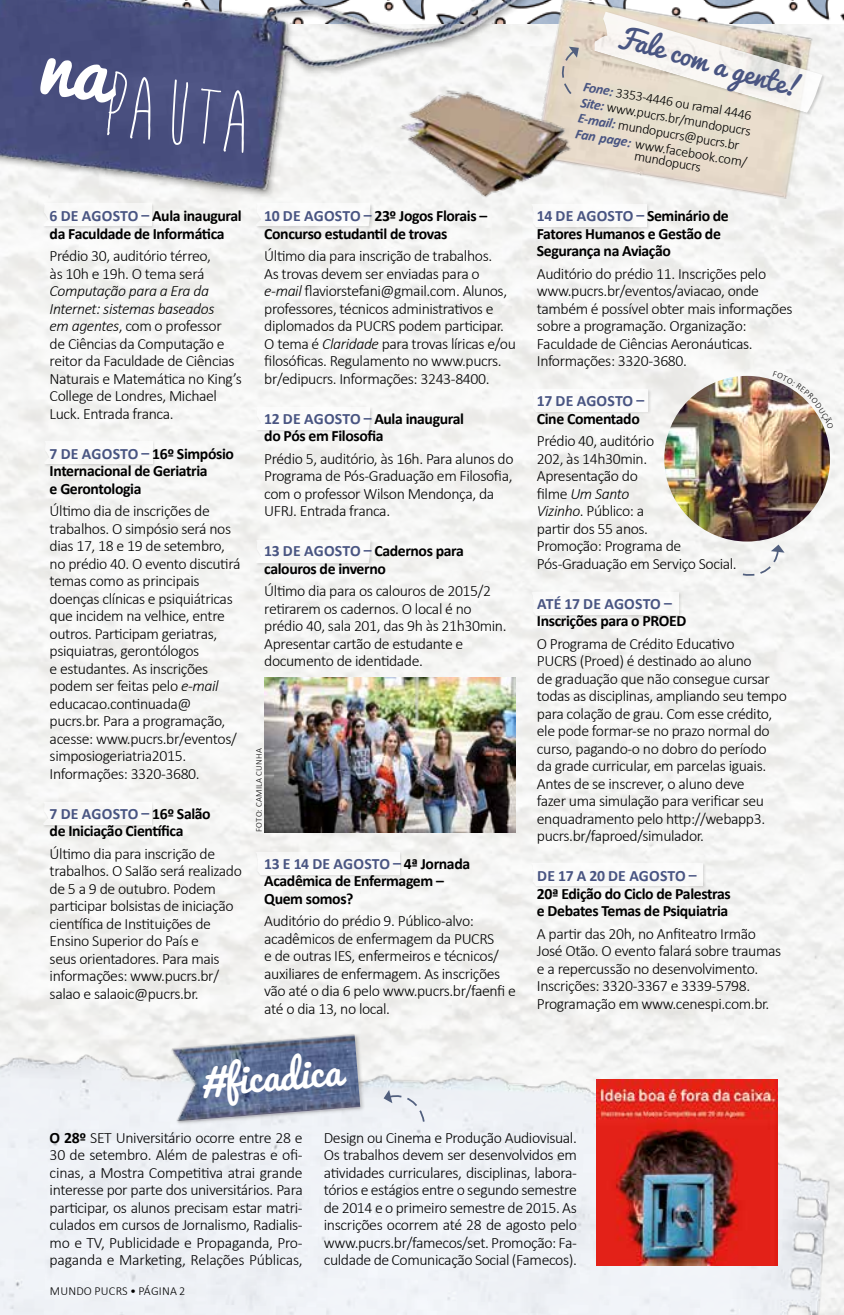
<style>
.page{position:relative;width:844px;height:1315px;background:#fff}
.page>*{position:absolute;margin:0;border:0;box-sizing:border-box;transform-origin:0 0}
.t1{font:93.98px "Moon Flower";color:#fff}
.t2{font:38.5px "Pacifico";color:#fff}
.t3{font:26.6px "Pacifico";color:#495582}
.t4{font:300 15.75px/17.5px "Calibri";letter-spacing:-.025em;color:#000}
.t5{font:700 15.75px/17.5px "Calibri";letter-spacing:-.025em;color:#000}
.t6{font:700 15.75px "Calibri";letter-spacing:.005em;color:#495582}
.t7{font:300 14px/15.8px "Calibri";color:#000}
.t8{font:300 12.25px "Calibri";letter-spacing:.015em;color:#000}
.t9{font:300 8.75px "Calibri";letter-spacing:.04em;color:#000}
.s1{color:#495582}
.s2{font-style:italic}
.s3{font-weight:700;font-style:italic;color:#495582}
.s4{font-weight:700}
</style>
<div class="page">
<img style="left:0;top:24px;width:843px;height:1011px">
<img style="left:815px;top:0;width:28px;height:21px">
<img style="left:0;top:1035px;width:843px;height:280px">
<svg style="left:383px;top:1090px;width:42px;height:33px"></svg>
<div style="left:255px;top:406px;width:119px;height:27px;background:#000;opacity:.2"></div>
<svg style="left:255px;top:407px;width:116px;height:22px"></svg>
<div style="left:255px;top:540px;width:119px;height:26px;background:#000;opacity:.2"></div>
<svg style="left:255px;top:541px;width:116px;height:22px"></svg>
<div style="left:255px;top:851px;width:148px;height:27px;background:#000;opacity:.2"></div>
<svg style="left:255px;top:852px;width:144px;height:22px"></svg>
<div style="left:531px;top:862px;width:175px;height:27px;background:#000;opacity:.2"></div>
<svg style="left:531px;top:863px;width:171px;height:22px"></svg>
<div style="left:531px;top:204px;width:119px;height:26px;background:#000;opacity:.2"></div>
<svg style="left:605px;top:205px;width:41px;height:22px"></svg>
<img style="left:605px;top:0;width:210px;height:202px">
<div style="left:531px;top:389px;width:120px;height:26px;background:#000;opacity:.2"></div>
<svg style="left:531px;top:389px;width:116px;height:22px"></svg>
<div style="left:531px;top:592px;width:151px;height:26px;background:#000;opacity:.2"></div>
<svg style="left:531px;top:593px;width:147px;height:22px"></svg>
<img style="left:596px;top:1079px;width:181px;height:186px">
<img style="left:664px;top:376px;width:165px;height:165px;border-radius:83px">
<img style="left:0;top:0;width:605px;height:235px">
<img style="left:395px;top:85px;width:179px;height:120px">
<div style="left:43px;top:203px;width:112px;height:26px;background:#000;opacity:.2"></div>
<svg style="left:43px;top:204px;width:108px;height:22px"></svg>
<div style="left:170px;top:1033px;width:195px;height:93px;background:#706f6f;opacity:.4"></div>
<img style="left:165px;top:1022px;width:196px;height:109px">
<div style="left:44px;top:441px;width:112px;height:26px;background:#000;opacity:.2"></div>
<svg style="left:44px;top:441px;width:108px;height:22px"></svg>
<div style="left:43px;top:802px;width:112px;height:26px;background:#000;opacity:.2"></div>
<svg style="left:43px;top:802px;width:108px;height:22px"></svg>
<div style="left:594px;top:11px;width:231px;height:106px;background:#000;opacity:.2"></div>
<svg style="left:594px;top:11px;width:229px;height:102px"></svg>
<svg style="left:558px;top:47px;width:20px;height:49px"></svg>
<svg style="left:740px;top:544px;width:44px;height:34px"></svg>
<img style="left:264px;top:677px;width:251px;height:155px">
<svg style="left:772px;top:371px;width:61px;height:58px"></svg>
<div style="left:39px;top:57px;width:81px;height:47px;background:#474d7d"></div>
<h1 class="t1" style="left:110px;top:56px;width:155px;rotate:8deg">pauta</h1>
<p class="t5" style="left:50px;top:207px;width:193px"><span class="s1">6 DE AGOSTO –</span> Aula inaugural da Faculdade de Informática</p>
<p class="t4" style="left:50px;top:247px;width:163px">Prédio 30, auditório térreo, às 10h e 19h. O tema será</p>
<p class="t4" style="left:50px;top:282px;width:193px"><span class="s2">Computação para a Era da<br>Internet: sistemas baseados<br>em agentes</span>, com o professor<br>de Ciências da Computação e reitor da Faculdade de Ciências<br>Naturais e Matemática no King’s<br>College de Londres, Michael<br>Luck. Entrada franca.</p>
<p class="t5" style="left:50px;top:444px;width:186px"><span class="s1">7 DE AGOSTO –</span> 16º Simpósio<br>Internacional de Geriatria<br>e Gerontologia</p>
<p class="t4" style="left:50px;top:502px;width:192px">Último dia de inscrições de trabalhos. O simpósio será nos dias 17, 18 e 19 de setembro, no prédio 40. O evento discutirá temas como as principais doenças clínicas e psiquiátricas que incidem na velhice, entre outros. Participam geriatras, psiquiatras, gerontólogos<br>e estudantes. As inscrições podem ser feitas pelo <span class="s2">e-mail </span>educacao.continuada@ pucrs.br. Para a programação, acesse: www.pucrs.br/eventos/ simposiogeriatria2015.<br>Informações: 3320-3680.</p>
<p class="t5" style="left:50px;top:804px;width:163px"><span class="s1">7 DE AGOSTO –</span> 16º Salão de Iniciação Científica</p>
<p class="t4" style="left:50px;top:845px;width:194px">Último dia para inscrição de trabalhos. O Salão será realizado de 5 a 9 de outubro. Podem participar bolsistas de iniciação científica de Instituições de<br>Ensino Superior do País e<br>seus orientadores. Para mais informações: www.pucrs.br/ salao e salaoic@pucrs.br.</p>
<p class="t5" style="left:264px;top:207px;width:224px"><span class="s1">10 DE AGOSTO –</span> 23º Jogos Florais –<br>Concurso estudantil de trovas</p>
<p class="t4" style="left:264px;top:247px;width:253px">Último dia para inscrição de trabalhos.<br>As trovas devem ser enviadas para o <span class="s2">e-mail</span> flaviorstefani@gmail.com. Alunos, professores, técnicos administrativos e diplomados da PUCRS podem participar.<br>O tema é <span class="s2">Claridade</span> para trovas líricas e/ou filosóficas. Regulamento no www.pucrs. br/edipucrs. Informações: 3243-8400.</p>
<p class="t5" style="left:264px;top:409px;width:201px"><span class="s1">12 DE AGOSTO –</span> Aula inaugural do Pós em Filosofia</p>
<p class="t4" style="left:264px;top:450px;width:251px">Prédio 5, auditório, às 16h. Para alunos do Programa de Pós-Graduação em Filosofia, com o professor Wilson Mendonça, da UFRJ. Entrada franca.</p>
<p class="t5" style="left:264px;top:541px;width:201px"><span class="s1">13 DE AGOSTO –</span> Cadernos para calouros de inverno</p>
<p class="t4" style="left:264px;top:582px;width:244px">Último dia para os calouros de 2015/2 retirarem os cadernos. O local é no prédio 40, sala 201, das 9h às 21h30min.<br>Apresentar cartão de estudante e documento de identidade.</p>
<p class="t9" style="left:253px;top:832px;width:85px;rotate:-90deg">FOTO: CAMILA CUNHA</p>
<p class="t5" style="left:264px;top:854px;width:207px"><span class="s1">13 E 14 DE AGOSTO –</span> 4ª Jornada<br>Acadêmica de Enfermagem –<br>Quem somos?</p>
<p class="t4" style="left:264px;top:912px;width:253px">Auditório do prédio 9. Público-alvo: acadêmicos de enfermagem da PUCRS<br>e de outras IES, enfermeiros e técnicos/ auxiliares de enfermagem. As inscrições vão até o dia 6 pelo www.pucrs.br/faenfi e até o dia 13, no local.</p>
<h2 class="t2" style="left:198px;top:1062px;width:143px;rotate:-5deg">#fi cadica</h2>
<h3 class="t3" style="left:623px;top:22px;width:191px;rotate:16deg">Fale com a gente!</h3>
<p class="t7" style="left:585px;top:78px;width:175px;rotate:10deg"><span class="s3">Fone:</span> 3353-4446 ou ramal 4446<br><span class="s3">Site:</span> www.pucrs.br/mundopucrs<br><span class="s3">E-mail:</span> mundopucrs@pucrs.br<br><span class="s3">Fan page:</span> www.facebook.com/</p>
<p class="t7" style="left:635px;top:148px;width:69px;rotate:10deg">mundopucrs</p>
<p class="t5" style="left:536px;top:207px;width:193px"><span class="s1">14 DE AGOSTO –</span> Seminário de<br>Fatores Humanos e Gestão de<br>Segurança na Aviação</p>
<p class="t4" style="left:536px;top:265px;width:257px">Auditório do prédio 11. Inscrições pelo www.pucrs.br/eventos/aviacao, onde também é possível obter mais informações sobre a programação. Organização:<br>Faculdade de Ciências Aeronáuticas.<br>Informações: 3320-3680.</p>
<p class="t6" style="left:536px;top:391px;width:109px">17 DE AGOSTO –</p>
<p class="t5" style="left:536px;top:409px;width:104px">Cine Comentado</p>
<p class="t4" style="left:536px;top:432px;width:201px">Prédio 40, auditório<br>202, às 14h30min.<br>Apresentação do<br>filme <span class="s2">Um Santo<br>Vizinho</span>. Público: a<br>partir dos 55 anos.<br>Promoção: Programa de<br>Pós-Graduação em Serviço Social.</p>
<p class="t6" style="left:537px;top:594px;width:136px">ATÉ 17 DE AGOSTO –</p>
<p class="t5" style="left:536px;top:611px;width:151px">Inscrições para o PROED</p>
<p class="t4" style="left:536px;top:634px;width:251px">O Programa de Crédito Educativo<br>PUCRS (Proed) é destinado ao aluno<br>de graduação que não consegue cursar todas as disciplinas, ampliando seu tempo para colação de grau. Com esse crédito, ele pode formar-se no prazo normal do curso, pagando-o no dobro do período<br>da grade curricular, em parcelas iguais.<br>Antes de se inscrever, o aluno deve<br>fazer uma simulação para verificar seu enquadramento pelo http://webapp3. pucrs.br/faproed/simulador.</p>
<p class="t6" style="left:537px;top:866px;width:161px">DE 17 A 20 DE AGOSTO –</p>
<p class="t5" style="left:536px;top:884px;width:195px">20ª Edição do Ciclo de Palestras e Debates Temas de Psiquiatria</p>
<p class="t4" style="left:536px;top:924px;width:246px">A partir das 20h, no Anfiteatro Irmão José Otão. O evento falará sobre traumas e a repercussão no desenvolvimento.<br>Inscrições: 3320-3367 e 3339-5798.<br>Programação em www.cenespi.com.br.</p>
<p class="t4" style="left:50px;top:1128px;width:254px;text-align:justify"><span class="s4">O 28º</span> SET Universitário ocorre entre 28 e 30 de setembro. Além de palestras e ofi&shy;cinas, a Mostra Competitiva atrai grande interesse por parte dos universitários. Para participar, os alunos precisam estar matri&shy;culados em cursos de Jornalismo, Radialis&shy;mo e TV, Publicidade e Propaganda, Pro&shy;paganda e Marketing, Relações Públicas,</p>
<p class="t4" style="left:324px;top:1128px;width:255px;text-align:justify">Design ou Cinema e Produção Audiovisual.<br>Os trabalhos devem ser desenvolvidos em atividades curriculares, disciplinas, labora&shy;tórios e estágios entre o segundo semestre de 2014 e o primeiro semestre de 2015. As inscrições ocorrem até 28 de agosto pelo www.pucrs.br/famecos/set. Promoção: Fa&shy;culdade de Comunicação Social (Famecos).</p>
<p class="t8" style="left:50px;top:1283px;width:137px">MUNDO PUCRS • PÁGINA 2</p>
</div>
